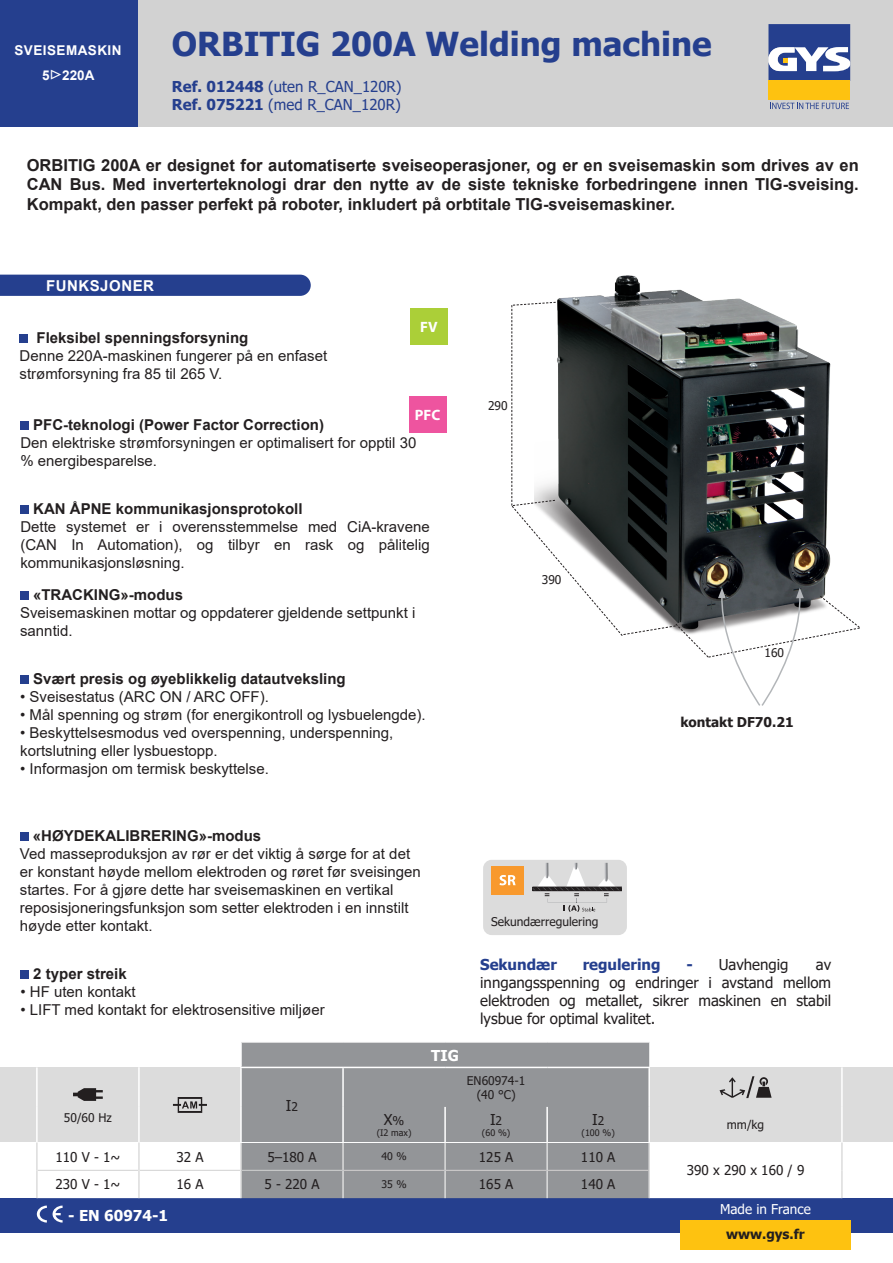
<style>
.page{position:relative;width:893px;height:1263px;background:#fff}
.page>*{position:absolute;margin:0;border:0;box-sizing:border-box;transform-origin:0 0}
.t1{font:700 33px "Tahoma";color:#253f8e}
.t2{font:700 16.5px/19.8px "Arial";color:#231f20;text-align:justify}
.t3{font:15px/18px "Arial";color:#231f20}
.t4{font:700 15px "Arial";color:#231f20}
.t5{font:15px/18px "Tahoma";color:#231f20;text-align:justify}
.t6{font:15px "Tahoma";color:#253f8e}
.t7{font:700 15px "Tahoma";color:#253f8e}
.t8{font:700 15px "Tahoma";color:#fff}
.t9{font:700 15px "Arial";letter-spacing:.035em;color:#fff}
.t10{font:700 15px "Myriad Pro";color:#fff}
.t11{font:13.5px "Tahoma";color:#231f20}
.t12{font:700 13.5px "Tahoma";color:#231f20}
.t13{font:700 13.5px "Arial";letter-spacing:.035em;color:#fff}
.t14{font:13.5px "Tahoma";color:#fff}
.t15{font:12px "Tahoma";color:#231f20}
.t16{font:10.5px "Tahoma";color:#231f20}
.t17{font:9px "Tahoma";color:#231f20}
.s1{font-family:"Minion Pro";font-size:21px}
.s2{font-weight:700}
.s3{font-size:12px}
.s4{font-weight:700;color:#253f8e}
</style>
<div class="page">
<div style="left:137px;top:0;width:756px;height:127px;background:#d2d2d2"></div>
<div style="left:0;top:1198px;width:893px;height:34px;background:#253f8e"></div>
<div style="left:768px;top:81px;width:82px;height:19px;background:#fec210"></div>
<svg style="left:768px;top:24px;width:82px;height:57px"></svg>
<svg style="left:770px;top:103px;width:79px;height:6px"></svg>
<div style="left:0;top:0;width:137px;height:127px;background:#253f8e"></div>
<div style="left:680px;top:1220px;width:170px;height:30px;background:#fec210"></div>
<div style="left:0;top:1067px;width:893px;height:75px;background:#dcdcdc"></div>
<hr style="left:841px;top:1067px;width:2px;height:40px;background:#fff">
<hr style="left:841px;top:1107px;width:2px;height:35px;background:#fff">
<hr style="left:36px;top:1067px;width:2px;height:40px;background:#fff">
<hr style="left:36px;top:1107px;width:2px;height:35px;background:#fff">
<hr style="left:36px;top:1142px;width:2px;height:28px;background:#dcdcdc">
<hr style="left:841px;top:1142px;width:2px;height:28px;background:#dcdcdc">
<hr style="left:841px;top:1170px;width:2px;height:28px;background:#dcdcdc">
<hr style="left:36px;top:1170px;width:2px;height:28px;background:#dcdcdc">
<svg style="left:37px;top:1042px;width:805px;height:156px"></svg>
<svg style="left:37px;top:1205px;width:10px;height:17px"></svg>
<svg style="left:53px;top:1205px;width:10px;height:17px"></svg>
<img style="left:557px;top:275px;width:188px;height:26px">
<svg style="left:511px;top:301px;width:349px;height:405px"></svg>
<div style="left:0;top:275px;width:311px;height:21px;background:#253f8e"></div>
<div style="left:20px;top:970px;width:9px;height:9px;background:#253f8e"></div>
<div style="left:20px;top:832px;width:9px;height:9px;background:#253f8e"></div>
<div style="left:20px;top:591px;width:9px;height:9px;background:#253f8e"></div>
<div style="left:20px;top:505px;width:9px;height:9px;background:#253f8e"></div>
<div style="left:20px;top:675px;width:9px;height:9px;background:#253f8e"></div>
<div style="left:20px;top:334px;width:8px;height:9px;background:#253f8e"></div>
<div style="left:20px;top:421px;width:9px;height:9px;background:#253f8e"></div>
<div style="left:410px;top:308px;width:38px;height:37px;background:#abcf38"></div>
<div style="left:409px;top:397px;width:37px;height:36px;background:#ee549f"></div>
<div style="left:483px;top:860px;width:144px;height:75px;background:#dcdcdc;border-radius:9px"></div>
<div style="left:491px;top:867px;width:33px;height:28px;background:#f8992d"></div>
<svg style="left:499px;top:875px;width:17px;height:10px"></svg>
<svg style="left:532px;top:863px;width:90px;height:49px"></svg>
<p class="t13" style="left:14px;top:40px;width:109px">SVEISEMASKIN</p>
<p class="t13" style="left:42px;top:66px;width:54px">5<span class="s1">▷</span>220A</p>
<p class="t1" style="left:172px;top:21px;width:541px">ORBITIG 200A Welding machine</p>
<p class="t6" style="left:172px;top:76px;width:231px"><span class="s2">Ref. 012448</span> (uten R_CAN_120R)</p>
<p class="t6" style="left:172px;top:94px;width:230px"><span class="s2">Ref. 075221</span> (med R_CAN_120R)</p>
<p class="t2" style="left:27px;top:155px;width:834px">ORBITIG 200A er designet for automatiserte sveiseoperasjoner, og er en sveisemaskin som drives av en CAN Bus. Med inverterteknologi drar den nytte av de siste tekniske forbedringene innen TIG-sveising.<br>Kompakt, den passer perfekt på roboter, inkludert på orbtitale TIG-sveisemaskiner.</p>
<p class="t9" style="left:46px;top:275px;width:110px">FUNKSJONER</p>
<p class="t10" style="left:420px;top:317px;width:19px">FV</p>
<p class="t4" style="left:37px;top:327px;width:213px">Fleksibel spenningsforsyning</p>
<p class="t3" style="left:20px;top:346px;width:309px">Denne 220A-maskinen fungerer på en enfaset strømforsyning fra 85 til 265 V.</p>
<p class="t4" style="left:33px;top:414px;width:292px">PFC-teknologi (Power Factor Correction)</p>
<p class="t3" style="left:20px;top:434px;width:397px">Den elektriske strømforsyningen er optimalisert for opptil 30 % energibesparelse.</p>
<p class="t10" style="left:415px;top:405px;width:27px">PFC</p>
<p class="t4" style="left:33px;top:498px;width:271px">KAN ÅPNE kommunikasjonsprotokoll</p>
<p class="t3" style="left:20px;top:517px;width:411px;text-align:justify">Dette systemet er i overensstemmelse med CiA-kravene (CAN In Automation), og tilbyr en rask og pålitelig kommunikasjonsløsning.</p>
<p class="t4" style="left:33px;top:584px;width:151px">«TRACKING»-modus</p>
<p class="t3" style="left:20px;top:603px;width:397px">Sveisemaskinen mottar og oppdaterer gjeldende settpunkt i sanntid.</p>
<p class="t4" style="left:33px;top:668px;width:314px">Svært presis og øyeblikkelig datautveksling</p>
<p class="t3" style="left:20px;top:687px;width:250px">• Sveisestatus (ARC ON / ARC OFF).</p>
<p class="t3" style="left:20px;top:705px;width:407px">• Mål spenning og strøm (for energikontroll og lysbuelengde).</p>
<p class="t3" style="left:20px;top:723px;width:374px">• Beskyttelsesmodus ved overspenning, underspenning, kortslutning eller lysbuestopp.</p>
<p class="t3" style="left:20px;top:759px;width:250px">• Informasjon om termisk beskyttelse.</p>
<p class="t15" style="left:488px;top:398px;width:21px">290</p>
<p class="t15" style="left:542px;top:572px;width:21px">390</p>
<p class="t15" style="left:764px;top:645px;width:21px">160</p>
<p class="t12" style="left:680px;top:712px;width:115px">kontakt DF70.21</p>
<p class="t4" style="left:33px;top:825px;width:230px">«HØYDEKALIBRERING»-modus</p>
<p class="t3" style="left:20px;top:844px;width:402px">Ved masseproduksjon av rør er det viktig å sørge for at det er konstant høyde mellom elektroden og røret før sveisingen startes. For å gjøre dette har sveisemaskinen en vertikal reposisjoneringsfunksjon som setter elektroden i en innstilt høyde etter kontakt.</p>
<p class="t4" style="left:33px;top:963px;width:95px">2 typer streik</p>
<p class="t3" style="left:20px;top:982px;width:117px">• HF uten kontakt</p>
<p class="t3" style="left:20px;top:1000px;width:306px">• LIFT med kontakt for elektrosensitive miljøer</p>
<p class="t5" style="left:286px;top:1097px;width:14px">I<span class="s3">2</span></p>
<p class="t15" style="left:64px;top:1110px;width:49px">50/60 Hz</p>
<p class="t5" style="left:384px;top:1111px;width:22px">X<span class="s3">%</span></p>
<p class="t17" style="left:377px;top:1126px;width:36px">(I2 max)</p>
<p class="t15" style="left:491px;top:914px;width:109px">Sekundærregulering</p>
<p class="t8" style="left:431px;top:1045px;width:29px">TIG</p>
<p class="t7" style="left:480px;top:954px;width:78px">Sekundær</p>
<p class="t7" style="left:583px;top:954px;width:79px">regulering</p>
<p class="t5" style="left:686px;top:957px;width:104px"><span class="s4">-</span> Uavhengig</p>
<p class="t5" style="left:480px;top:957px;width:352px;text-indent:336px">av inngangsspenning og endringer i avstand mellom elektroden og metallet, sikrer maskinen en stabil lysbue for optimal kvalitet.</p>
<p class="t15" style="left:467px;top:1072px;width:60px">EN60974-1</p>
<p class="t15" style="left:477px;top:1086px;width:40px">(40 °C)</p>
<p class="t5" style="left:490px;top:1111px;width:14px">I<span class="s3">2</span></p>
<p class="t17" style="left:482px;top:1126px;width:30px">(60 %)</p>
<p class="t5" style="left:592px;top:1111px;width:14px">I<span class="s3">2</span></p>
<p class="t17" style="left:582px;top:1126px;width:35px">(100 %)</p>
<p class="t15" style="left:727px;top:1117px;width:39px">mm/kg</p>
<p class="t11" style="left:55px;top:1147px;width:66px">110 V - 1~</p>
<p class="t11" style="left:176px;top:1147px;width:29px">32 A</p>
<p class="t11" style="left:267px;top:1147px;width:51px">5–180 A</p>
<p class="t16" style="left:382px;top:1149px;width:27px">40 %</p>
<p class="t11" style="left:479px;top:1147px;width:36px">125 A</p>
<p class="t11" style="left:581px;top:1147px;width:36px">110 A</p>
<p class="t11" style="left:55px;top:1175px;width:66px">230 V - 1~</p>
<p class="t11" style="left:176px;top:1175px;width:29px">16 A</p>
<p class="t11" style="left:264px;top:1175px;width:57px">5 - 220 A</p>
<p class="t16" style="left:382px;top:1177px;width:27px">35 %</p>
<p class="t11" style="left:479px;top:1175px;width:36px">165 A</p>
<p class="t11" style="left:581px;top:1175px;width:36px">140 A</p>
<p class="t8" style="left:68px;top:1205px;width:101px">- EN 60974-1</p>
<p class="t11" style="left:687px;top:1161px;width:119px">390 x 290 x 160 / 9</p>
<p class="t14" style="left:720px;top:1200px;width:92px">Made in France</p>
<p class="t12" style="left:726px;top:1225px;width:80px">www.gys.fr</p>
</div>
